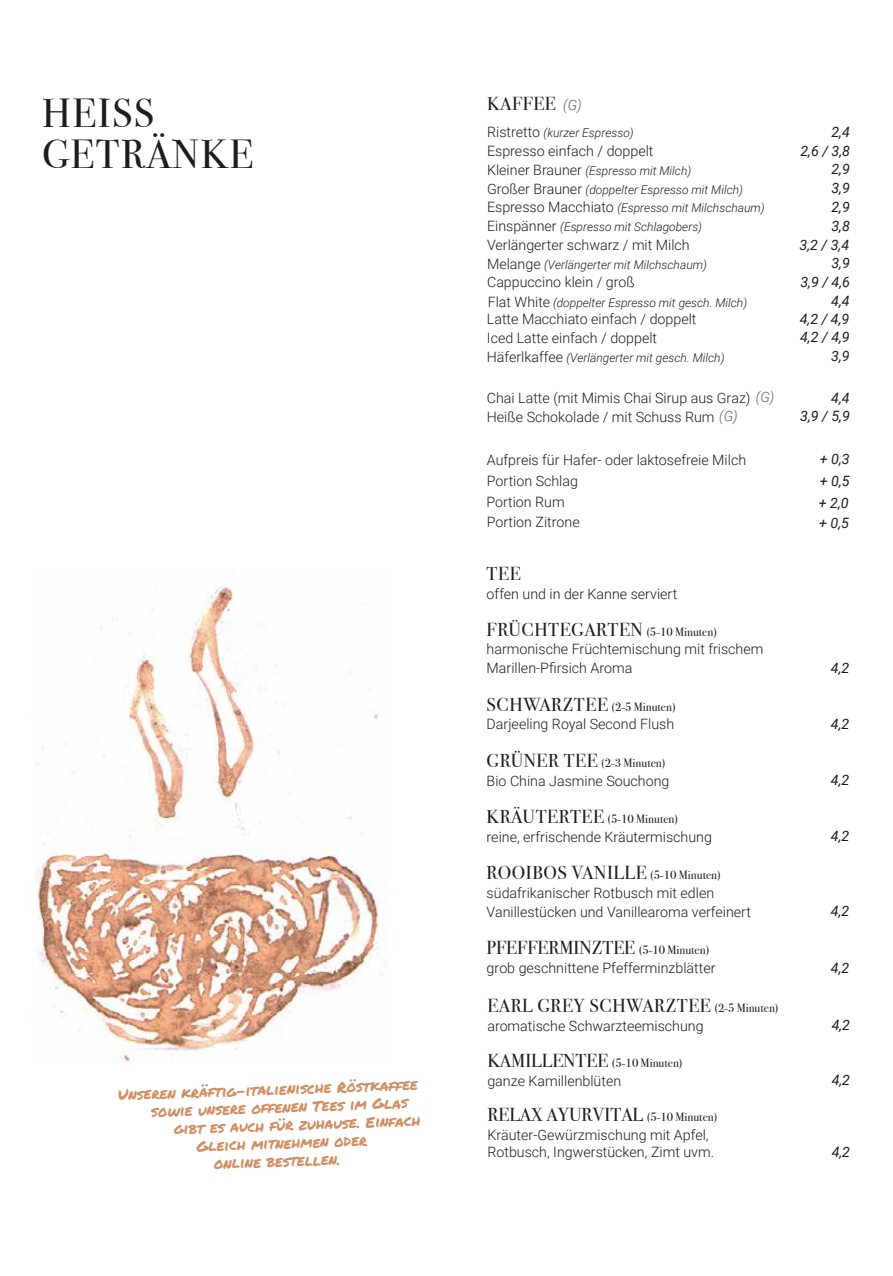
<style>
.page{position:relative;width:893px;height:1276px;background:#fff}
.page>*{position:absolute;margin:0;border:0;box-sizing:border-box;transform-origin:0 0}
.t1{font:40.5px/41.2px "Bodoni Svty Two ITCTT Book";letter-spacing:.04em;color:#1d1d1b}
.t2{font:18.75px "Bodoni Svty Two ITCTT Book";letter-spacing:.03em;color:#1d1d1b}
.t3{font:18.75px "Bodoni Svty Two ITCTT Book";color:#1d1d1b}
.t4{font:15px "Permanent Marker";color:#d18e61}
.t5{font:300 14.25px/18.8px "Roboto";color:#1d1d1b}
.t6{font:italic 14.25px "Roboto";color:#1d1d1b}
.t7{font:italic 300 14.25px "Roboto";color:#646363}
.t8{font:italic 300 12px "Roboto";color:#1d1d1b}
.t9{font:12px "Bodoni Svty Two ITCTT Book";color:#1d1d1b}
.s1{font-style:normal;font-size:14.25px}
.s2{font-style:italic;color:#646363}
.s3{font-size:12px}
.s4{font-size:18.75px}
</style>
<div class="page">
<img style="left:33px;top:586px;width:355px;height:476px">
<h1 class="t1" style="left:42px;top:92px;width:212px">HEISS<br>GETRÄNKE</h1>
<p class="t4" style="left:117px;top:1083px;width:302px;rotate:-2deg">Unseren kräftig-italienische Röstkaffee</p>
<p class="t4" style="left:151px;top:1100px;width:258px;rotate:-2deg">sowie unsere offenen Tees im Glas</p>
<p class="t4" style="left:174px;top:1117px;width:248px;rotate:-2deg">gibt es auch für zuhause. Einfach</p>
<p class="t4" style="left:196px;top:1135px;width:172px;rotate:-2deg">Gleich mitnehmen oder</p>
<p class="t4" style="left:214px;top:1152px;width:128px;rotate:-2deg">online bestellen.</p>
<h2 class="t2" style="left:487px;top:92px;width:70px">KAFFEE</h2>
<p class="t8" style="left:487px;top:125px;width:148px"><span class="s1">Ristretto</span> (kurzer Espresso)</p>
<p class="t6" style="left:831px;top:122px;width:20px">2,4</p>
<p class="t5" style="left:487px;top:141px;width:168px">Espresso einfach / doppelt</p>
<p class="t6" style="left:800px;top:141px;width:51px">2,6 / 3,8</p>
<p class="t8" style="left:487px;top:162px;width:206px"><span class="s1">Kleiner Brauner</span> (Espresso mit Milch)</p>
<p class="t6" style="left:831px;top:159px;width:20px">2,9</p>
<p class="t8" style="left:487px;top:181px;width:257px"><span class="s1">Großer Brauner</span> (doppelter Espresso mit Milch)</p>
<p class="t6" style="left:831px;top:178px;width:20px">3,9</p>
<p class="t8" style="left:487px;top:200px;width:279px"><span class="s1">Espresso Macchiato</span> (Espresso mit Milchschaum)</p>
<p class="t6" style="left:831px;top:197px;width:20px">2,9</p>
<p class="t8" style="left:487px;top:218px;width:217px"><span class="s1">Einspänner</span> (Espresso mit Schlagobers)</p>
<p class="t6" style="left:831px;top:216px;width:20px">3,8</p>
<p class="t5" style="left:487px;top:235px;width:204px">Verlängerter schwarz / mit Milch</p>
<p class="t6" style="left:799px;top:234px;width:51px">3,2 / 3,4</p>
<p class="t8" style="left:487px;top:256px;width:221px"><span class="s1">Melange</span> (Verlängerter mit Milchschaum)</p>
<p class="t6" style="left:831px;top:253px;width:20px">3,9</p>
<p class="t5" style="left:487px;top:272px;width:149px">Cappuccino klein / groß</p>
<p class="t6" style="left:800px;top:272px;width:51px">3,9 / 4,6</p>
<p class="t5" style="left:487px;top:309px;width:211px">Latte Macchiato einfach / doppelt</p>
<p class="t6" style="left:800px;top:309px;width:51px">4,2 / 4,9</p>
<p class="t8" style="left:487px;top:349px;width:239px"><span class="s1">Häferlkaffee</span> (Verlängerter mit gesch. Milch)</p>
<p class="t6" style="left:831px;top:346px;width:20px">3,9</p>
<p class="t7" style="left:563px;top:95px;width:20px">(G)</p>
<p class="t8" style="left:488px;top:294px;width:261px"><span class="s1">Flat White</span> (doppelter Espresso mit gesch. Milch)</p>
<p class="t6" style="left:831px;top:291px;width:20px">4,4</p>
<p class="t6" style="left:800px;top:327px;width:51px">4,2 / 4,9</p>
<p class="t5" style="left:487px;top:328px;width:172px">Iced Latte einfach / doppelt</p>
<p class="t5" style="left:487px;top:388px;width:289px">Chai Latte (mit Mimis Chai Sirup aus Graz) <span class="s2">(G)</span></p>
<p class="t6" style="left:831px;top:387px;width:20px">4,4</p>
<p class="t5" style="left:487px;top:407px;width:252px">Heiße Schokolade / mit Schuss Rum <span class="s2">(G)</span></p>
<p class="t6" style="left:800px;top:406px;width:51px">3,9 / 5,9</p>
<p class="t5" style="left:487px;top:450px;width:261px">Aufpreis für Hafer- oder laktosefreie Milch</p>
<p class="t6" style="left:820px;top:449px;width:31px">+ 0,3</p>
<p class="t5" style="left:487px;top:471px;width:93px">Portion Schlag</p>
<p class="t6" style="left:820px;top:470px;width:31px">+ 0,5</p>
<p class="t5" style="left:486px;top:492px;width:80px">Portion Rum</p>
<p class="t6" style="left:819px;top:493px;width:31px">+ 2,0</p>
<p class="t5" style="left:487px;top:512px;width:95px">Portion Zitrone</p>
<p class="t6" style="left:819px;top:513px;width:31px">+ 0,5</p>
<h2 class="t2" style="left:487px;top:562px;width:35px">TEE</h2>
<p class="t5" style="left:487px;top:584px;width:192px">offen und in der Kanne serviert</p>
<h2 class="t2" style="left:487px;top:618px;width:232px">FRÜCHTEGARTEN <span class="s3">(5-10 Minuten)</span></h2>
<p class="t5" style="left:487px;top:639px;width:278px">harmonische Früchtemischung mit frischem<br>Marillen-Pfirsich Aroma</p>
<p class="t6" style="left:831px;top:657px;width:20px">4,2</p>
<p class="t9" style="left:487px;top:699px;width:191px"><span class="s4">SCHWARZTEE</span> (2-5 Minuten)</p>
<p class="t5" style="left:487px;top:714px;width:189px">Darjeeling Royal Second Flush</p>
<p class="t6" style="left:831px;top:714px;width:20px">4,2</p>
<p class="t9" style="left:487px;top:755px;width:180px"><span class="s4">GRÜNER TEE</span> (2-3 Minuten)</p>
<p class="t5" style="left:487px;top:770px;width:184px">Bio China Jasmine Souchong</p>
<p class="t6" style="left:831px;top:770px;width:20px">4,2</p>
<p class="t9" style="left:487px;top:812px;width:193px"><span class="s4">KRÄUTERTEE</span> (5-10 Minuten)</p>
<p class="t5" style="left:487px;top:827px;width:227px">reine, erfrischende Kräutermischung</p>
<p class="t6" style="left:831px;top:826px;width:20px">4,2</p>
<h2 class="t2" style="left:487px;top:862px;width:236px">ROOIBOS VANILLE <span class="s3">(5-10 Minuten)</span></h2>
<p class="t5" style="left:487px;top:883px;width:266px">südafrikanischer Rotbusch mit edlen<br>Vanillestücken und Vanillearoma verfeinert</p>
<p class="t6" style="left:831px;top:901px;width:20px">4,2</p>
<h2 class="t3" style="left:487px;top:937px;width:224px">PFEFFERMINZTEE <span class="s3">(5-10 Minuten)</span></h2>
<p class="t5" style="left:487px;top:958px;width:230px">grob geschnittene Pfefferminzblätter</p>
<p class="t6" style="left:831px;top:957px;width:20px">4,2</p>
<h2 class="t2" style="left:487px;top:994px;width:293px">EARL GREY SCHWARZTEE <span class="s3">(2-5 Minuten)</span></h2>
<p class="t5" style="left:487px;top:1016px;width:218px">aromatische Schwarzteemischung</p>
<p class="t6" style="left:832px;top:1015px;width:20px">4,2</p>
<p class="t9" style="left:487px;top:1055px;width:197px"><span class="s4">KAMILLENTEE</span> (5-10 Minuten)</p>
<p class="t5" style="left:487px;top:1070px;width:135px">ganze Kamillenblüten</p>
<p class="t6" style="left:832px;top:1070px;width:20px">4,2</p>
<h2 class="t3" style="left:487px;top:1103px;width:231px">RELAX AYURVITAL <span class="s3">(5-10 Minuten)</span></h2>
<p class="t5" style="left:487px;top:1125px;width:228px;line-height:17.1px">Kräuter-Gewürzmischung mit Apfel,<br>Rotbusch, Ingwerstücken, Zimt uvm.</p>
<p class="t6" style="left:832px;top:1141px;width:20px">4,2</p>
</div>
